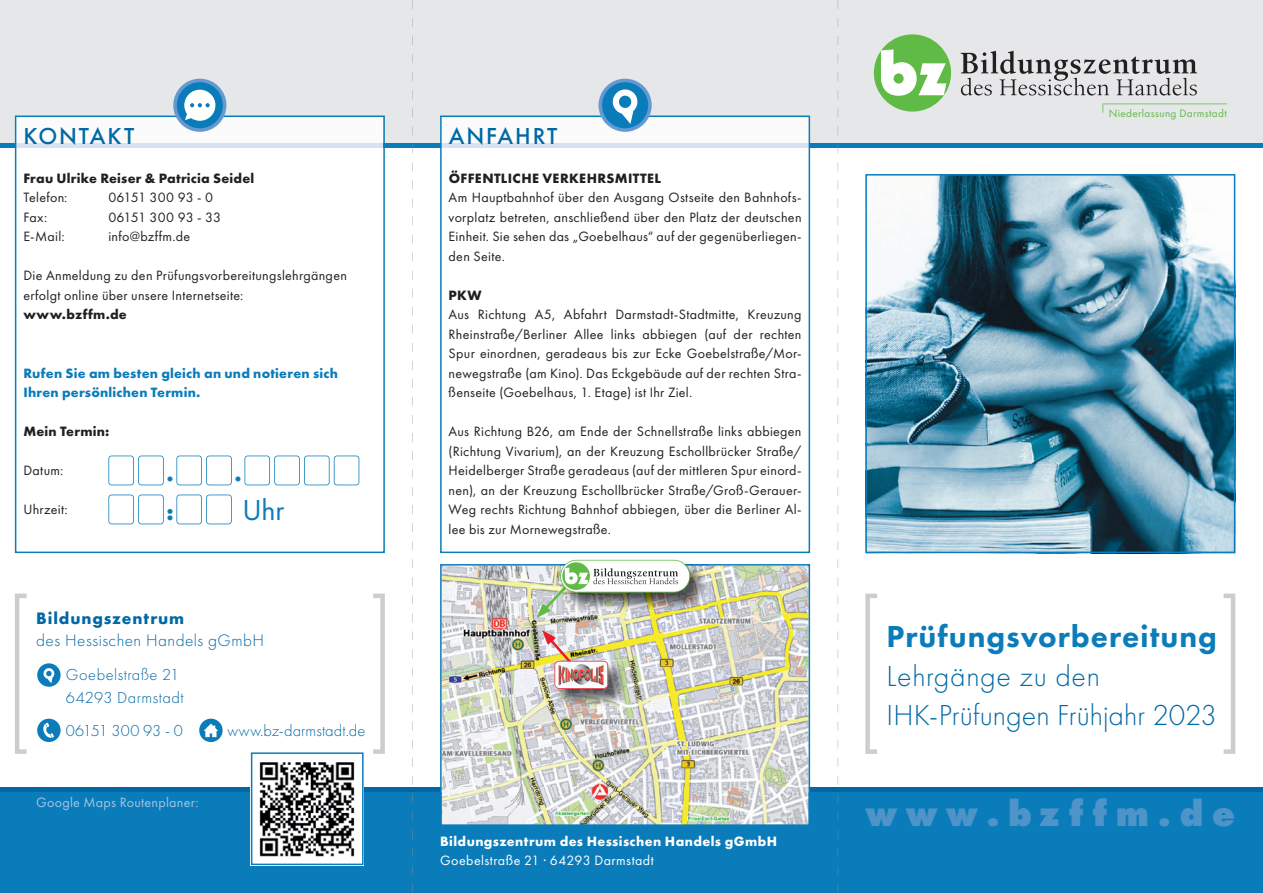
<style>
.page{position:relative;width:1263px;height:893px;background:#fff}
.page>*{position:absolute;margin:0;border:0;box-sizing:border-box;transform-origin:0 0}
.t1{font:800 37.5px "Futura PT";letter-spacing:.23em;color:#4f94c8}
.t2{font:800 31.5px "Futura PT";letter-spacing:.03em;color:#0a7cba}
.t3{font:300 30px/39px "Futura PT";letter-spacing:.005em;color:#0068a5}
.t4{font:30px "Futura PT";color:#0a7cba}
.t5{font:500 24px "Futura PT";letter-spacing:.075em;color:#0068a5}
.t6{font:700 24px/39px "Futura PT";color:#0a7cba}
.t7{font:300 17.25px "Futura PT";letter-spacing:.03em;color:#0068a5}
.t8{font:700 17.25px "Futura PT";letter-spacing:.055em;color:#0068a5}
.t9{font:300 16.5px/22.5px "Futura PT";letter-spacing:.025em;color:#0068a5}
.t10{font:300 16.5px "Futura PT";letter-spacing:.005em;color:#0068a5}
.t11{font:300 16.5px "Futura PT";letter-spacing:-.015em;color:#0068a5}
.t12{font:14.1px/19.5px "Futura PT";letter-spacing:.02em;color:#231f20;text-align:justify}
.t13{font:700 14.1px "Futura PT";letter-spacing:.015em;color:#231f20}
.t14{font:700 14.1px/19.5px "Futura PT";letter-spacing:.015em;color:#0a7cba}
.t15{font:700 14.1px "Futura PT";letter-spacing:.03em;color:#fff}
.t16{font:14.1px "Futura PT";letter-spacing:.035em;color:#fff}
.t17{font:14.1px "Futura PT";letter-spacing:.02em;color:#a8c3e2}
.t18{font:14.1px "Futura PT";letter-spacing:-.005em;color:#231f20}
.t19{font:14.1px "Futura PT";color:#231f20}
.t20{font:11.25px "Futura PT";letter-spacing:.03em;color:#60bb46}
</style>
<div class="page">
<div style="left:0;top:0;width:1263px;height:144px;background:#e6e7e9"></div>
<div style="left:0;top:791px;width:1263px;height:102px;background:#0a7cba"></div>
<hr style="left:0;top:144px;width:1263px;height:4px;background:#0a7cba">
<hr style="left:0;top:787px;width:1263px;height:4px;background:#0068a5">
<svg style="left:865px;top:174px;width:370px;height:379px;background:#6c99ae"></svg>
<svg style="left:440px;top:116px;width:370px;height:437px"></svg>
<svg style="left:15px;top:116px;width:370px;height:437px"></svg>
<svg style="left:598px;top:79px;width:54px;height:53px"></svg>
<div style="left:602px;top:82px;width:46px;height:46px;background:#0a7cba;border-radius:50%"></div>
<svg style="left:611px;top:89px;width:27px;height:35px"></svg>
<svg style="left:173px;top:79px;width:53px;height:53px"></svg>
<div style="left:177px;top:82px;width:46px;height:46px;background:#0a7cba;border-radius:50%"></div>
<svg style="left:184px;top:90px;width:31px;height:31px"></svg>
<img style="left:440px;top:564px;width:370px;height:261px">
<img style="left:574px;top:559px;width:134px;height:52px">
<img style="left:537px;top:560px;width:153px;height:58px">
<img style="left:554px;top:660px;width:73px;height:47px">
<svg style="left:542px;top:630px;width:66px;height:59px"></svg>
<img style="left:559px;top:664px;width:45px;height:22px">
<div style="left:874px;top:34px;width:77px;height:78px;background:#60bb46;border-radius:50%"></div>
<svg style="left:881px;top:49px;width:65px;height:47px"></svg>
<svg style="left:961px;top:51px;width:236px;height:45px"></svg>
<svg style="left:15px;top:594px;width:12px;height:160px"></svg>
<svg style="left:373px;top:594px;width:12px;height:160px"></svg>
<svg style="left:865px;top:594px;width:12px;height:160px"></svg>
<svg style="left:1224px;top:594px;width:11px;height:160px"></svg>
<svg style="left:251px;top:752px;width:113px;height:113px"></svg>
<svg style="left:108px;top:456px;width:56px;height:29px"></svg>
<svg style="left:108px;top:495px;width:56px;height:29px"></svg>
<svg style="left:176px;top:456px;width:56px;height:29px"></svg>
<svg style="left:176px;top:495px;width:56px;height:29px"></svg>
<svg style="left:244px;top:456px;width:115px;height:29px"></svg>
<svg style="left:37px;top:719px;width:24px;height:23px"></svg>
<svg style="left:37px;top:663px;width:24px;height:24px"></svg>
<svg style="left:199px;top:719px;width:24px;height:23px"></svg>
<svg style="left:204px;top:724px;width:14px;height:13px"></svg>
<h3 class="t5" style="left:23px;top:121px;width:113px">KONTAKT</h3>
<h3 class="t5" style="left:449px;top:121px;width:110px">ANFAHRT</h3>
<p class="t13" style="left:23px;top:169px;width:232px">Frau Ulrike Reiser &amp; Patricia Seidel</p>
<p class="t12" style="left:23px;top:188px;width:46px">Telefon:</p>
<p class="t19" style="left:108px;top:189px;width:106px">06151 300 93 - 0</p>
<p class="t12" style="left:23px;top:207px;width:25px">Fax:</p>
<p class="t18" style="left:108px;top:208px;width:114px">06151 300 93 - 33</p>
<p class="t12" style="left:23px;top:227px;width:43px">E-Mail:</p>
<p class="t12" style="left:108px;top:227px;width:83px">info@bzffm.de</p>
<p class="t12" style="left:23px;top:266px;width:325px">Die Anmeldung zu den Prüfungsvorbereitungslehrgängen erfolgt online über unsere Internetseite:</p>
<p class="t13" style="left:23px;top:305px;width:105px">www.bzffm.de</p>
<p class="t14" style="left:23px;top:363px;width:316px">Rufen Sie am besten gleich an und notieren sich<br>Ihren persönlichen Termin.</p>
<p class="t13" style="left:23px;top:422px;width:88px">Mein Termin:</p>
<p class="t12" style="left:23px;top:461px;width:41px">Datum:</p>
<p class="t12" style="left:23px;top:500px;width:46px">Uhrzeit:</p>
<h3 class="t6" style="left:166px;top:453px;width:9px">. :</h3>
<h3 class="t6" style="left:234px;top:453px;width:9px">.</h3>
<h3 class="t4" style="left:242px;top:492px;width:44px">Uhr</h3>
<p class="t8" style="left:36px;top:607px;width:150px">Bildungszentrum</p>
<p class="t7" style="left:36px;top:631px;width:230px">des Hessischen Handels gGmbH</p>
<p class="t9" style="left:66px;top:663px;width:119px">Goebelstraße 21<br>64293 Darmstadt</p>
<p class="t11" style="left:66px;top:721px;width:118px">06151 300 93 - 0</p>
<p class="t10" style="left:227px;top:721px;width:140px">www.bz-darmstadt.de</p>
<p class="t17" style="left:36px;top:793px;width:164px">Google Maps Routenplaner:</p>
<p class="t13" style="left:449px;top:169px;width:214px">ÖFFENTLICHE VERKEHRSMITTEL</p>
<p class="t12" style="left:449px;top:188px;width:354px">Am Hauptbahnhof über den Ausgang Ostseite den Bahnhofs&shy;vorplatz betreten, anschließend über den Platz der deutschen Einheit. Sie sehen das „Goebelhaus“ auf der gegenüberliegen&shy;den Seite.</p>
<p class="t13" style="left:449px;top:286px;width:35px">PKW</p>
<p class="t12" style="left:449px;top:305px;width:354px">Aus Richtung A5, Abfahrt Darmstadt-Stadtmitte, Kreuzung Rheinstraße/Berliner Allee links abbiegen (auf der rechten Spur einordnen, geradeaus bis zur Ecke Goebelstraße/Mor&shy;newegstraße (am Kino). Das Eckgebäude auf der rechten Stra&shy;ßenseite (Goebelhaus, 1. Etage) ist Ihr Ziel.</p>
<p class="t12" style="left:449px;top:421px;width:354px">Aus Richtung B26, am Ende der Schnellstraße links abbiegen (Richtung Vivarium), an der Kreuzung Eschollbrücker Straße/ Heidelberger Straße geradeaus (auf der mittleren Spur einord&shy;nen), an der Kreuzung Eschollbrücker Straße/Groß-Gerauer-Weg rechts Richtung Bahnhof abbiegen, über die Berliner Al&shy;lee bis zur Mornewegstraße.</p>
<p class="t15" style="left:440px;top:832px;width:339px">Bildungszentrum des Hessischen Handels gGmbH</p>
<p class="t16" style="left:440px;top:852px;width:215px">Goebelstraße 21 · 64293 Darmstadt</p>
<p class="t20" style="left:1109px;top:107px;width:119px">Niederlassung Darmstadt</p>
<h2 class="t2" style="left:887px;top:616px;width:332px">Prüfungsvorbereitung</h2>
<h3 class="t3" style="left:887px;top:656px;width:332px">Lehrgänge zu den<br>IHK-Prüfungen Frühjahr 2023</h3>
<h1 class="t1" style="left:865px;top:790px;width:371px">www.bzffm.de</h1>
</div>
